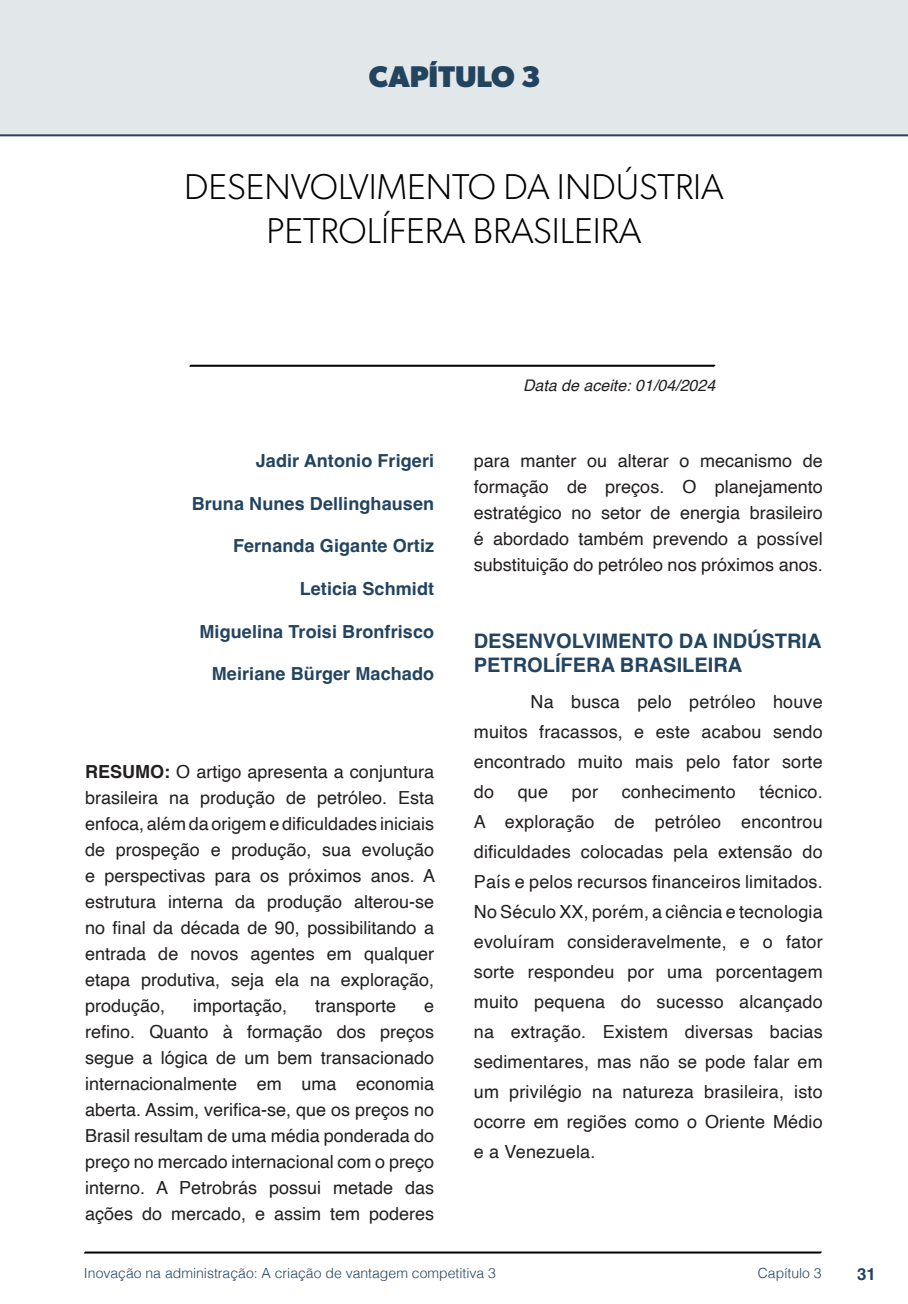
<style>
.page{position:relative;width:908px;height:1304px;background:#fff}
.page>*{position:absolute;margin:0;border:0;box-sizing:border-box;transform-origin:0 0}
.nome_artigos{font:300 36px/44px "Gibson";color:#000;text-align:center}
.capítulos{font:700 30px "Gibson";color:#23445f}
.TITULOS{font:700 20px/24px "Helvetica";color:#23445f}
.Resumos_e_PC_TXT{font:18px/26px "Helvetica";color:#231f20;text-align:justify}
.txt{font:18px/30px "Helvetica";letter-spacing:.01em;color:#231f20;text-align:justify}
.nome_autores{font:700 18px "Helvetica";letter-spacing:.005em;color:#23445f}
.t1{font:700 16.8px "Helvetica";color:#23445f}
.t2{font:italic 16px "Helvetica";color:#231f20}
.t3{font:300 14px "Helvetica";color:#23445f}
.s1{font-weight:700}
</style>
<div class="page">
<svg style="left:84px;top:1251px;width:737px;height:3px;background:#515151"></svg>
<div style="left:0;top:0;width:907px;height:136px;background:#e2e7e9"></div>
<svg style="left:189px;top:364px;width:526px;height:3px;background:#4f4f4f"></svg>
<div style="left:44px;top:72px;width:68px;height:61px;background:#e2e7e9"></div>
<p class="capítulos" style="left:369px;top:58px;width:173px">CAPÍTULO 3</p>
<p class="nome_artigos" style="left:184px;top:164px;width:541px">DESENVOLVIMENTO DA INDÚSTRIA<br>PETROLÍFERA BRASILEIRA</p>
<p class="nome_autores" style="left:256px;top:450px;width:180px">Jadir Antonio Frigeri</p>
<p class="nome_autores" style="left:192px;top:492px;width:244px">Bruna Nunes Dellinghausen</p>
<p class="nome_autores" style="left:233px;top:535px;width:202px">Fernanda Gigante Ortiz</p>
<p class="nome_autores" style="left:299px;top:578px;width:136px">Leticia Schmidt</p>
<p class="nome_autores" style="left:199px;top:620px;width:236px">Miguelina Troisi Bronfrisco</p>
<p class="nome_autores" style="left:212px;top:663px;width:224px">Meiriane Bürger Machado</p>
<p class="Resumos_e_PC_TXT" style="left:85px;top:759px;width:351px"><span class="s1">RESUMO:</span> O artigo apresenta a conjuntura brasileira na produção de petróleo. Esta enfoca, além da origem e dificuldades iniciais de prospeção e produção, sua evolução e perspectivas para os próximos anos. A estrutura interna da produção alterou-se no final da década de 90, possibilitando a entrada de novos agentes em qualquer etapa produtiva, seja ela na exploração, produção,</p>
<p class="Resumos_e_PC_TXT" style="left:193px;top:993px;width:96px">importação,</p>
<p class="Resumos_e_PC_TXT" style="left:315px;top:993px;width:83px">transporte</p>
<p class="Resumos_e_PC_TXT" style="left:85px;top:993px;width:350px;text-indent:339px">e refino. Quanto à formação dos preços segue a lógica de um bem transacionado internacionalmente em uma economia aberta. Assim, verifica-se, que os preços no Brasil resultam de uma média ponderada do preço no mercado internacional com o preço interno. A Petrobrás possui metade das ações do mercado, e assim tem poderes</p>
<p class="t2" style="left:523px;top:373px;width:194px">Data de aceite: 01/04/2024</p>
<p class="Resumos_e_PC_TXT" style="left:473px;top:448px;width:350px">para manter ou alterar o mecanismo de formação de preços. O planejamento estratégico no setor de energia brasileiro é abordado também prevendo a possível substituição do petróleo nos próximos anos.</p>
<p class="TITULOS" style="left:473px;top:631px;width:349px">DESENVOLVIMENTO DA INDÚSTRIA<br>PETROLÍFERA BRASILEIRA</p>
<p class="txt" style="left:473px;top:687px;width:350px;text-indent:57px">Na busca pelo petróleo houve muitos fracassos, e este acabou sendo encontrado muito mais pelo fator sorte do</p>
<p class="txt" style="left:473px;top:777px;width:350px;text-indent:285px">técnico.<br>A exploração de petróleo encontrou dificuldades colocadas pela extensão do País e pelos recursos financeiros limitados.<br>No Século XX, porém, a ciência e tecnologia evoluíram consideravelmente, e o fator sorte respondeu por uma porcentagem muito pequena do sucesso alcançado na extração. Existem diversas bacias sedimentares, mas não se pode falar em um privilégio na natureza brasileira, isto ocorre em regiões como o Oriente Médio e a Venezuela.</p>
<p class="txt" style="left:517px;top:777px;width:32px">que</p>
<p class="txt" style="left:571px;top:777px;width:28px">por</p>
<p class="txt" style="left:621px;top:777px;width:116px">conhecimento</p>
<p class="t3" style="left:84px;top:1261px;width:413px">Inovação na administração: A criação de vantagem competitiva 3</p>
<p class="t3" style="left:757px;top:1261px;width:65px">Capítulo 3</p>
<p class="t1" style="left:856px;top:1264px;width:20px">31</p>
</div>
